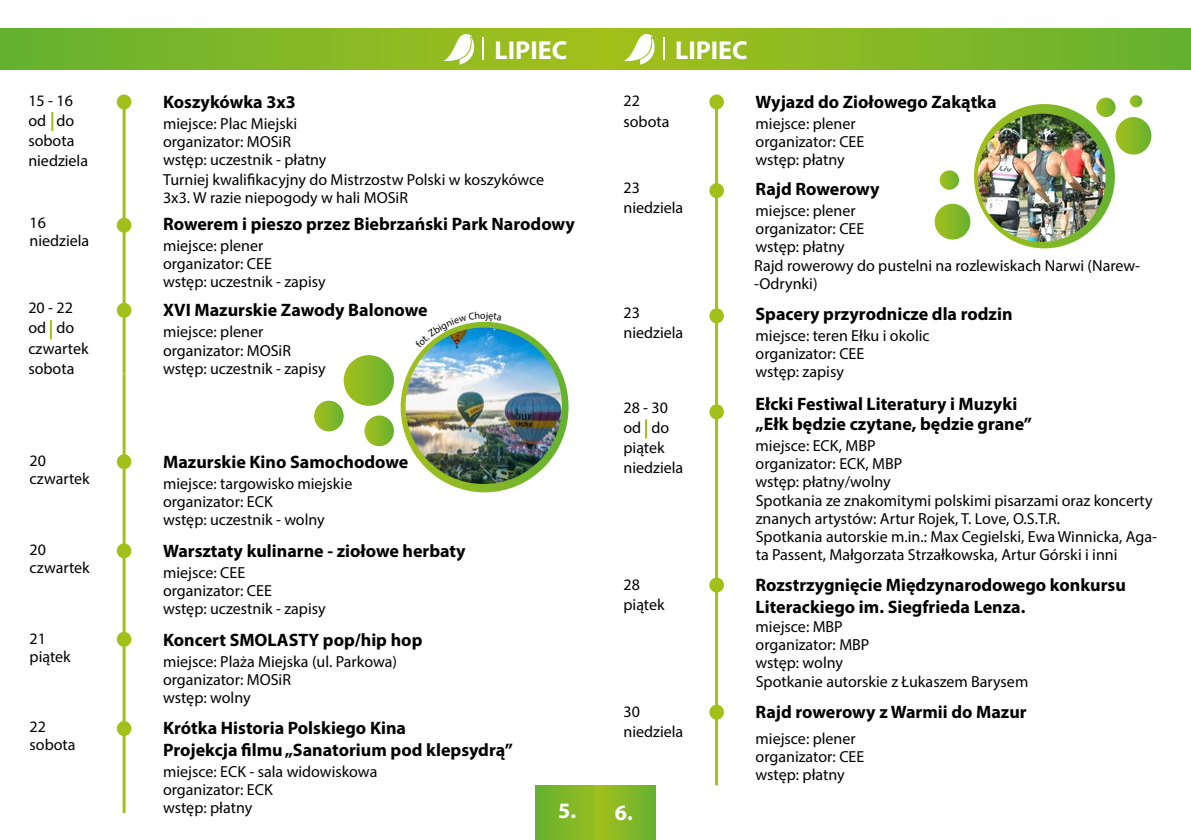
<style>
.page{position:relative;width:1191px;height:840px;background:#fff}
.page>*{position:absolute;margin:0;border:0;box-sizing:border-box;transform-origin:0 0}
.t1{font:700 26px "Myriad Pro";color:#fff}
.t2{font:700 22px "Myriad Pro";color:#fff}
.t3{font:700 18px/21.6px "Myriad Pro";color:#000}
.t4{font:16px/18px "Myriad Pro";color:#000}
</style>
<div class="page">
<div style="left:0;top:28px;width:612px;height:41px;background:linear-gradient(to right,#64b130,#a5c01b)"></div>
<hr style="left:123px;top:98px;width:3px;height:275px;background:#a2c01a">
<hr style="left:123px;top:373px;width:3px;height:439px;background:#a2c01a">
<div style="left:117px;top:94px;width:14px;height:15px;background:#a2c01a;border-radius:50%"></div>
<div style="left:117px;top:217px;width:14px;height:15px;background:#a2c01a;border-radius:50%"></div>
<div style="left:117px;top:302px;width:14px;height:15px;background:#a2c01a;border-radius:50%"></div>
<div style="left:117px;top:543px;width:14px;height:15px;background:#a2c01a;border-radius:50%"></div>
<div style="left:117px;top:454px;width:14px;height:15px;background:#a2c01a;border-radius:50%"></div>
<div style="left:117px;top:631px;width:14px;height:15px;background:#a2c01a;border-radius:50%"></div>
<div style="left:117px;top:720px;width:14px;height:15px;background:#a2c01a;border-radius:50%"></div>
<svg style="left:535px;top:785px;width:60px;height:54px;background:#7cb628"></svg>
<svg style="left:443px;top:33px;width:31px;height:32px"></svg>
<hr style="left:482px;top:37px;width:2px;height:23px;background:#fff">
<div style="left:595px;top:28px;width:596px;height:41px;background:linear-gradient(to right,#a5c01b,#65b130)"></div>
<hr style="left:715px;top:98px;width:3px;height:686px;background:#a2c01a">
<div style="left:595px;top:784px;width:60px;height:55px;background:linear-gradient(to right,#a5c01a,#67b22f)"></div>
<svg style="left:624px;top:33px;width:31px;height:32px"></svg>
<hr style="left:663px;top:37px;width:2px;height:23px;background:#fff">
<div style="left:709px;top:94px;width:15px;height:15px;background:#a2c01a;border-radius:50%"></div>
<div style="left:709px;top:183px;width:15px;height:15px;background:#a2c01a;border-radius:50%"></div>
<div style="left:709px;top:404px;width:15px;height:15px;background:#a2c01a;border-radius:50%"></div>
<div style="left:709px;top:577px;width:15px;height:15px;background:#a2c01a;border-radius:50%"></div>
<div style="left:709px;top:704px;width:15px;height:15px;background:#a2c01a;border-radius:50%"></div>
<div style="left:709px;top:308px;width:15px;height:15px;background:#a2c01a;border-radius:50%"></div>
<svg style="left:934px;top:204px;width:36px;height:35px"></svg>
<svg style="left:939px;top:170px;width:20px;height:20px"></svg>
<svg style="left:51px;top:112px;width:2px;height:19px"></svg>
<svg style="left:50px;top:320px;width:2px;height:19px"></svg>
<div style="left:344px;top:355px;width:50px;height:50px;background:linear-gradient(to right,#a4bf1b,#6ab333);border-radius:25px"></div>
<svg style="left:314px;top:400px;width:30px;height:31px"></svg>
<svg style="left:364px;top:415px;width:30px;height:31px"></svg>
<svg style="left:974px;top:95px;width:177px;height:153px"></svg>
<svg style="left:645px;top:419px;width:2px;height:19px"></svg>
<img style="left:977px;top:114px;width:129px;height:128px;border-radius:64px">
<img style="left:401px;top:321px;width:167px;height:171px">
<h1 class="t1" style="left:494px;top:33px;width:74px">LIPIEC</h1>
<h1 class="t1" style="left:675px;top:33px;width:74px">LIPIEC</h1>
<p class="t4" style="left:28px;top:90px;width:61px;line-height:20px">15 - 16 od do sobota niedziela</p>
<p class="t4" style="left:30px;top:213px;width:61px">16 niedziela</p>
<p class="t3" style="left:163px;top:90px;width:134px">Koszykówka 3x3</p>
<p class="t4" style="left:163px;top:114px;width:165px">miejsce: Plac Miejski organizator: MOSiR wstęp: uczestnik - płatny</p>
<p class="t4" style="left:163px;top:170px;width:383px">Turniej kwalifikacyjny do Mistrzostw Polski w koszykówce<br>3x3. W razie niepogody w hali MOSiR</p>
<p class="t3" style="left:163px;top:212px;width:413px">Rowerem i pieszo przez Biebrzański Park Narodowy</p>
<p class="t4" style="left:163px;top:236px;width:164px">miejsce: plener organizator: CEE<br>wstęp: uczestnik - zapisy</p>
<p class="t4" style="left:623px;top:91px;width:48px;line-height:20px">22 sobota</p>
<p class="t4" style="left:623px;top:177px;width:61px;line-height:20px">23 niedziela</p>
<p class="t3" style="left:755px;top:90px;width:242px">Wyjazd do Ziołowego Zakątka</p>
<p class="t4" style="left:755px;top:114px;width:110px">miejsce: plener organizator: CEE wstęp: płatny</p>
<p class="t4" style="left:755px;top:201px;width:110px">miejsce: plener organizator: CEE wstęp: płatny</p>
<p class="t3" style="left:755px;top:177px;width:126px">Rajd Rowerowy</p>
<p class="t4" style="left:754px;top:256px;width:387px">Rajd rowerowy do pustelni na rozlewiskach Narwi (Narew--Odrynki)</p>
<p class="t4" style="left:28px;top:297px;width:62px;line-height:20px">20 - 22 od do czwartek sobota</p>
<p class="t3" style="left:163px;top:298px;width:266px">XVI Mazurskie Zawody Balonowe</p>
<p class="t4" style="left:163px;top:322px;width:164px">miejsce: plener organizator: MOSiR wstęp: uczestnik - zapisy</p>
<p class="t4" style="left:623px;top:302px;width:61px;line-height:20px">23 niedziela</p>
<p class="t3" style="left:755px;top:302px;width:258px">Spacery przyrodnicze dla rodzin</p>
<p class="t4" style="left:755px;top:326px;width:176px">miejsce: teren Ełku i okolic organizator: CEE<br>wstęp: zapisy</p>
<p class="t4" style="left:30px;top:450px;width:62px">20 czwartek</p>
<p class="t4" style="left:30px;top:539px;width:62px">20 czwartek</p>
<p class="t3" style="left:163px;top:450px;width:247px">Mazurskie Kino Samochodowe</p>
<p class="t4" style="left:163px;top:474px;width:191px">miejsce: targowisko miejskie organizator: ECK<br>wstęp: uczestnik - wolny</p>
<p class="t3" style="left:163px;top:539px;width:304px">Warsztaty kulinarne - ziołowe herbaty</p>
<p class="t4" style="left:163px;top:563px;width:164px">miejsce: CEE organizator: CEE<br>wstęp: uczestnik - zapisy</p>
<p class="t4" style="left:623px;top:397px;width:61px;line-height:20px">28 - 30 od do piątek niedziela</p>
<p class="t4" style="left:623px;top:573px;width:43px;line-height:20px">28 piątek</p>
<p class="t3" style="left:755px;top:392px;width:263px">Ełcki Festiwal Literatury i Muzyki</p>
<p class="t3" style="left:755px;top:412px;width:278px">„Ełk będzie czytane, będzie grane”</p>
<p class="t4" style="left:755px;top:436px;width:148px">miejsce: ECK, MBP organizator: ECK, MBP wstęp: płatny/wolny</p>
<p class="t4" style="left:755px;top:490px;width:403px">Spotkania ze znakomitymi polskimi pisarzami oraz koncerty znanych artystów: Artur Rojek, T. Love, O.S.T.R.<br>Spotkania autorskie m.in.: Max Cegielski, Ewa Winnicka, Aga&shy;ta Passent, Małgorzata Strzałkowska, Artur Górski i inni</p>
<p class="t3" style="left:755px;top:573px;width:372px">Rozstrzygnięcie Międzynarodowego konkursu<br>Literackiego im. Siegfrieda Lenza.</p>
<p class="t4" style="left:30px;top:628px;width:43px">21 piątek</p>
<p class="t4" style="left:30px;top:716px;width:48px">22 sobota</p>
<p class="t3" style="left:163px;top:628px;width:261px">Koncert SMOLASTY pop/hip hop</p>
<p class="t4" style="left:163px;top:652px;width:235px">miejsce: Plaża Miejska (ul. Parkowa) organizator: MOSiR<br>wstęp: wolny</p>
<p class="t3" style="left:163px;top:716px;width:351px">Krótka Historia Polskiego Kina<br>Projekcja filmu „Sanatorium pod klepsydrą”</p>
<p class="t4" style="left:163px;top:761px;width:216px">miejsce: ECK - sala widowiskowa organizator: ECK<br>wstęp: płatny</p>
<h2 class="t2" style="left:558px;top:795px;width:19px">5.</h2>
<p class="t4" style="left:623px;top:700px;width:61px;line-height:20px">30 niedziela</p>
<h2 class="t2" style="left:615px;top:797px;width:19px">6.</h2>
<p class="t4" style="left:755px;top:617px;width:115px">miejsce: MBP organizator: MBP wstęp: wolny</p>
<p class="t4" style="left:755px;top:671px;width:274px">Spotkanie autorskie z Łukaszem Barysem</p>
<p class="t3" style="left:755px;top:700px;width:273px">Rajd rowerowy z Warmii do Mazur</p>
<p class="t4" style="left:755px;top:728px;width:110px">miejsce: plener organizator: CEE wstęp: płatny</p>
</div>
